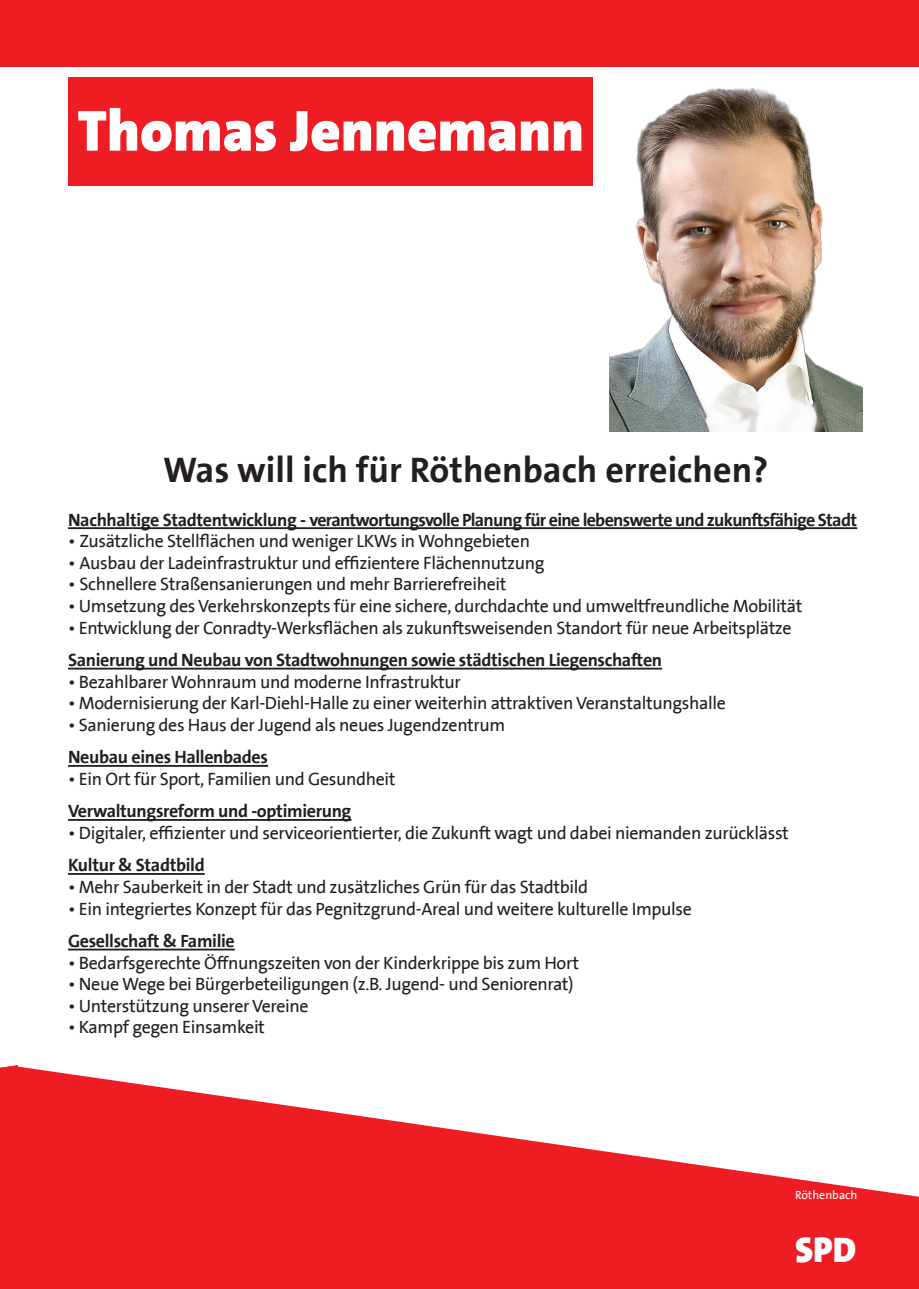
<style>
.page{position:relative;width:919px;height:1289px;background:#fff}
.page>*{position:absolute;margin:0;border:0;box-sizing:border-box;transform-origin:0 0}
.t1{font:900 58.5px "SPD The Sans";color:#fff}
.t2{font:700 36px "SPD2002 The Sans";color:#231f20}
.t3{font:900 36px "SPD The Sans";color:#fff}
.t4{font:18px/32.4px "SPD2002 The Sans";letter-spacing:-.02em;color:#231f20}
.t5{font:700 18px "SPD2002 The Sans";letter-spacing:-.04em;color:#231f20}
.t6{font:700 18px "SPD2002 The Sans";letter-spacing:-.02em;color:#231f20}
.t7{font:12px "SPD2002 The Sans";color:#fff}
.s1{font-weight:700}
</style>
<div class="page">
<div style="left:0;top:0;width:13px;height:67px;background:#ee1d23"></div>
<div style="left:13px;top:0;width:905px;height:67px;background:#ee1d23"></div>
<div style="left:0;top:1066px;width:13px;height:222px;background:#ee1d23"></div>
<svg style="left:13px;top:1065px;width:905px;height:223px;fill:#ee1d23"></svg>
<div style="left:68px;top:77px;width:524px;height:108px;background:#ee1d23"></div>
<hr style="left:68px;top:527px;width:789px;height:2px;background:#231f20">
<hr style="left:68px;top:667px;width:594px;height:2px;background:#231f20">
<hr style="left:68px;top:765px;width:200px;height:1px;background:#231f20">
<hr style="left:68px;top:819px;width:283px;height:1px;background:#231f20">
<hr style="left:68px;top:873px;width:137px;height:1px;background:#231f20">
<hr style="left:68px;top:948px;width:167px;height:2px;background:#231f20">
<img style="left:609px;top:88px;width:253px;height:343px">
<p class="t1" style="left:78px;top:93px;width:508px">Thomas Jennemann</p>
<p class="t2" style="left:163px;top:451px;width:606px">Was will ich für Röthenbach erreichen?</p>
<p class="t5" style="left:68px;top:510px;width:790px">Nachhaltige Stadtentwicklung - verantwortungsvolle Planung für eine lebenswerte und zukunftsfähige Stadt</p>
<p class="t4" style="left:68px;top:525px;width:463px">• Zusätzliche Stellflächen und weniger LKWs in Wohngebieten</p>
<p class="t4" style="left:68px;top:547px;width:478px">• Ausbau der Ladeinfrastruktur und effizientere Flächennutzung</p>
<p class="t4" style="left:68px;top:569px;width:440px">• Schnellere Straßensanierungen und mehr Barrierefreiheit</p>
<p class="t4" style="left:68px;top:590px;width:735px">• Umsetzung des Verkehrskonzepts für eine sichere, durchdachte und umweltfreundliche Mobilität</p>
<p class="t4" style="left:68px;top:612px;width:725px">• Entwicklung der Conradty-Werksflächen als zukunftsweisenden Standort für neue Arbeitsplätze</p>
<p class="t6" style="left:68px;top:650px;width:595px">Sanierung und Neubau von Stadtwohnungen sowie städtischen Liegenschaften</p>
<p class="t4" style="left:68px;top:666px;width:394px">• Bezahlbarer Wohnraum und moderne Infrastruktur</p>
<p class="t4" style="left:68px;top:687px;width:659px">• Modernisierung der Karl-Diehl-Halle zu einer weiterhin attraktiven Veranstaltungshalle</p>
<p class="t4" style="left:68px;top:709px;width:439px">• Sanierung des Haus der Jugend als neues Jugendzentrum<br><span class="s1">Neubau eines Hallenbades</span></p>
<p class="t4" style="left:68px;top:763px;width:329px">• Ein Ort für Sport, Familien und Gesundheit<br><span class="s1">Verwaltungsreform und -optimierung</span></p>
<p class="t4" style="left:68px;top:817px;width:722px">• Digitaler, effizienter und serviceorientierter, die Zukunft wagt und dabei niemanden zurücklässt<br><span class="s1">Kultur &amp; Stadtbild</span></p>
<p class="t4" style="left:68px;top:871px;width:521px">• Mehr Sauberkeit in der Stadt und zusätzliches Grün für das Stadtbild</p>
<p class="t4" style="left:68px;top:893px;width:625px">• Ein integriertes Konzept für das Pegnitzgrund-Areal und weitere kulturelle Impulse</p>
<p class="t6" style="left:68px;top:931px;width:168px">Gesellschaft &amp; Familie</p>
<p class="t4" style="left:68px;top:947px;width:512px">• Bedarfsgerechte Öffnungszeiten von der Kinderkrippe bis zum Hort</p>
<p class="t4" style="left:68px;top:968px;width:507px">• Neue Wege bei Bürgerbeteiligungen (z.B. Jugend- und Seniorenrat)</p>
<p class="t4" style="left:68px;top:990px;width:242px">• Unterstützung unserer Vereine</p>
<p class="t4" style="left:68px;top:1011px;width:198px">• Kampf gegen Einsamkeit</p>
<p class="t7" style="left:795px;top:1188px;width:64px">Röthenbach</p>
<p class="t3" style="left:795px;top:1226px;width:63px">SPD</p>
</div>
